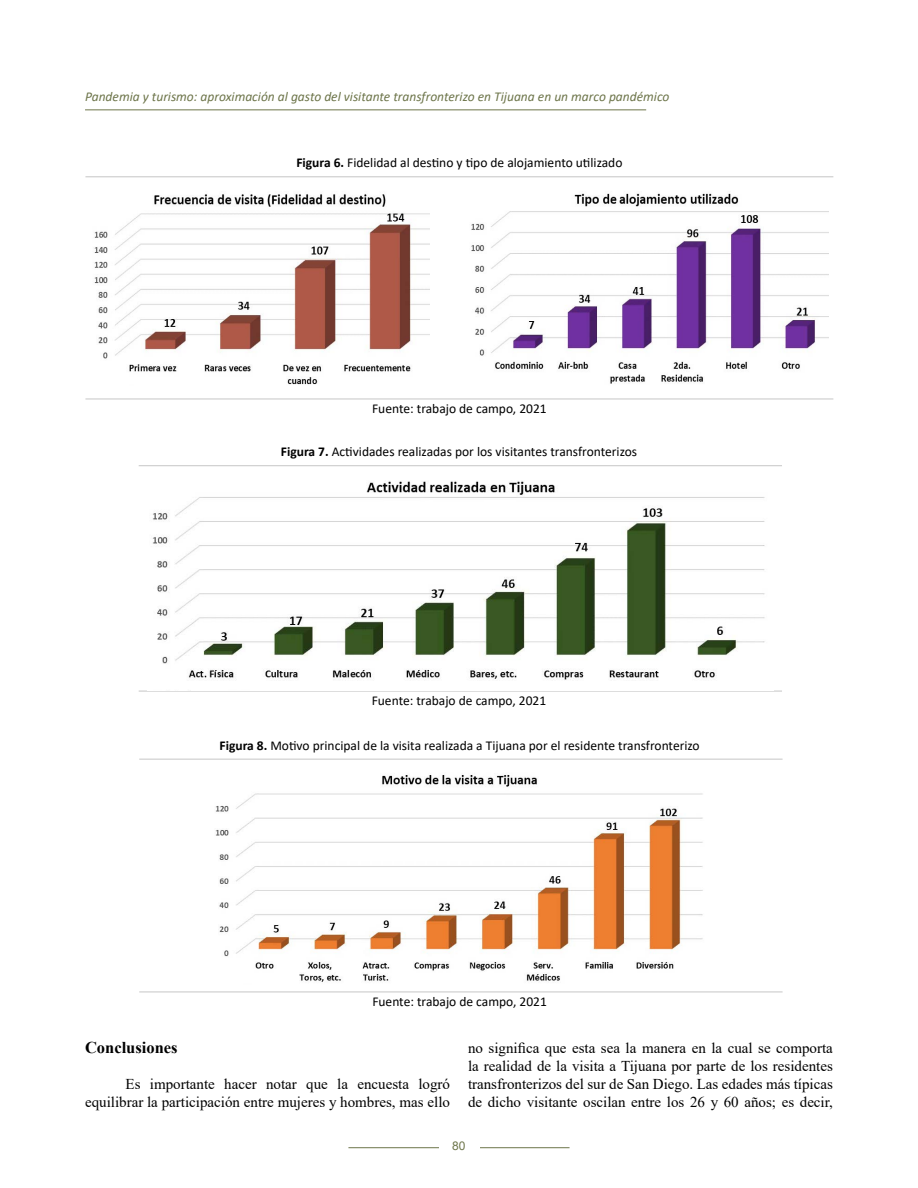
<style>
.page{position:relative;width:918px;height:1188px;background:#fff}
.page>*{position:absolute;margin:0;border:0;box-sizing:border-box;transform-origin:0 0}
.t1{font:700 16.5px "Times New Roman";color:#000}
.t2{font:15px/18px "Times New Roman";color:#000;text-align:right}
.t3{font:13.5px "Calibri";color:#000}
.t4{font:italic 13.5px "Calibri";color:#6d754a}
.t5{font:12px "Arial";color:#6d754a}
.s1{font-weight:700}
</style>
<div class="page">
<hr style="left:85px;top:109px;width:561px;height:1px;background:#6d754a">
<hr style="left:348px;top:1147px;width:222px;height:1px;background:#6d754a">
<div style="left:440px;top:1135px;width:40px;height:31px;background:#fff"></div>
<hr style="left:85px;top:176px;width:748px;height:1px;background:#c6c6c6">
<hr style="left:85px;top:399px;width:748px;height:1px;background:#c6c6c6">
<hr style="left:139px;top:465px;width:643px;height:1px;background:#c6c6c6">
<hr style="left:139px;top:691px;width:643px;height:1px;background:#c6c6c6">
<hr style="left:139px;top:759px;width:644px;height:1px;background:#c6c6c6">
<hr style="left:139px;top:992px;width:644px;height:1px;background:#c6c6c6">
<img style="left:471px;top:193px;width:358px;height:191px">
<img style="left:94px;top:194px;width:336px;height:191px">
<img style="left:152px;top:481px;width:613px;height:199px">
<img style="left:215px;top:775px;width:488px;height:207px">
<p class="t4" style="left:85px;top:87px;width:586px">Pandemia y turismo: aproximación al gasto del visitante transfronterizo en Tijuana en un marco pandémico</p>
<p class="t3" style="left:296px;top:154px;width:328px"><span class="s1">Figura 6.</span> Fidelidad al destino y tipo de alojamiento utilizado</p>
<p class="t3" style="left:372px;top:399px;width:176px">Fuente: trabajo de campo, 2021</p>
<p class="t3" style="left:281px;top:443px;width:358px"><span class="s1">Figura 7.</span> Actividades realizadas por los visitantes transfronterizos</p>
<p class="t3" style="left:372px;top:691px;width:176px">Fuente: trabajo de campo, 2021</p>
<p class="t3" style="left:220px;top:736px;width:482px"><span class="s1">Figura 8.</span> Motivo principal de la visita realizada a Tijuana por el residente transfronterizo</p>
<p class="t3" style="left:372px;top:992px;width:176px">Fuente: trabajo de campo, 2021</p>
<p class="t1" style="left:85px;top:1036px;width:94px">Conclusiones</p>
<p class="t2" style="left:85px;top:1075px;width:366px">Es importante hacer notar que la encuesta logró equilibrar la participación entre mujeres y hombres, mas ello</p>
<p class="t2" style="left:468px;top:1038px;width:366px;text-align:justify">no significa que esta sea la manera en la cual se comporta la realidad de la visita a Tijuana por parte de los residentes transfronterizos del sur de San Diego. Las edades más típicas de dicho visitante oscilan entre los 26 y 60 años; es decir,</p>
<p class="t5" style="left:452px;top:1138px;width:15px">80</p>
</div>
